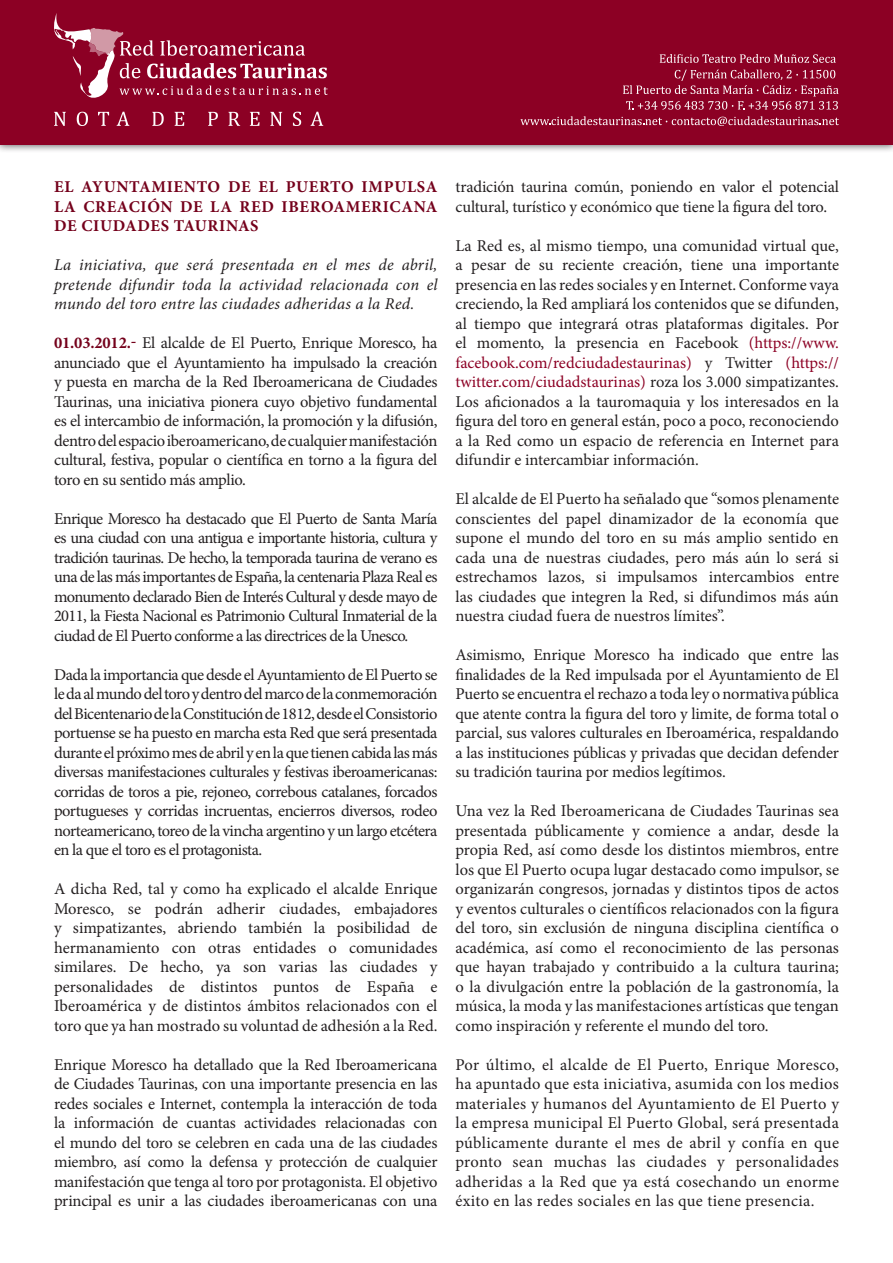
<style>
.page{position:relative;width:893px;height:1263px;background:#fff}
.page>*{position:absolute;margin:0;border:0;box-sizing:border-box;transform-origin:0 0}
.t1{font:16.5px/19.5px "Minion Pro";letter-spacing:-.01em;color:#231f20;text-align:justify}
.t2{font:italic 16.5px/19.5px "Minion Pro";letter-spacing:.015em;color:#231f20;text-align:justify}
.t3{font:700 16.5px/19.5px "Minion Pro";letter-spacing:.04em;color:#74001b;text-align:justify}
.s1{font-weight:700;color:#74001b}
.s2{color:#8c0024}
</style>
<div class="page">
<div style="left:0;top:0;width:893px;height:154px;background:#231f20;opacity:.75"></div>
<div style="left:0;top:0;width:893px;height:144px;background:#8c0024"></div>
<svg style="left:660px;top:54px;width:176px;height:9px"></svg>
<svg style="left:623px;top:70px;width:215px;height:40px"></svg>
<svg style="left:520px;top:116px;width:319px;height:10px"></svg>
<svg style="left:54px;top:112px;width:12px;height:14px"></svg>
<svg style="left:77px;top:112px;width:11px;height:14px"></svg>
<svg style="left:98px;top:112px;width:11px;height:14px"></svg>
<svg style="left:117px;top:112px;width:12px;height:14px"></svg>
<svg style="left:152px;top:112px;width:12px;height:14px"></svg>
<svg style="left:175px;top:112px;width:9px;height:14px"></svg>
<svg style="left:208px;top:112px;width:10px;height:14px"></svg>
<svg style="left:228px;top:112px;width:12px;height:14px"></svg>
<svg style="left:250px;top:112px;width:10px;height:14px"></svg>
<svg style="left:270px;top:112px;width:12px;height:14px"></svg>
<svg style="left:293px;top:112px;width:8px;height:14px"></svg>
<svg style="left:310px;top:112px;width:13px;height:14px"></svg>
<svg style="left:54px;top:13px;width:274px;height:85px"></svg>
<p class="t3" style="left:54px;top:177px;width:385px">EL AYUNTAMIENTO DE EL PUERTO IMPULSA LA CREACIÓN DE LA RED IBEROAMERICANA DE CIUDADES TAURINAS</p>
<p class="t2" style="left:54px;top:255px;width:385px">La iniciativa, que será presentada en el mes de abril, pretende difundir toda la actividad relacionada con el mundo del toro entre las ciudades adheridas a la Red.</p>
<p class="t1" style="left:54px;top:333px;width:385px"><span class="s1">01.03.2012.-</span> El alcalde de El Puerto, Enrique Moresco, ha anunciado que el Ayuntamiento ha impulsado la creación y puesta en marcha de la Red Iberoamericana de Ciudades Taurinas, una iniciativa pionera cuyo objetivo fundamental es el intercambio de información, la promoción y la difusión, dentro del espacio iberoamericano, de cualquier manifestación cultural, festiva, popular o científica en torno a la figura del toro en su sentido más amplio.</p>
<p class="t1" style="left:54px;top:509px;width:385px">Enrique Moresco ha destacado que El Puerto de Santa María es una ciudad con una antigua e importante historia, cultura y tradición taurinas. De hecho, la temporada taurina de verano es una de las más importantes de España, la centenaria Plaza Real es monumento declarado Bien de Interés Cultural y desde mayo de 2011, la Fiesta Nacional es Patrimonio Cultural Inmaterial de la ciudad de El Puerto conforme a las directrices de la Unesco.</p>
<p class="t1" style="left:54px;top:665px;width:385px">Dada la importancia que desde el Ayuntamiento de El Puerto se le da al mundo del toro y dentro del marco de la conmemoración del Bicentenario de la Constitución de 1812, desde el Consistorio portuense se ha puesto en marcha esta Red que será presentada durante el próximo mes de abril y en la que tienen cabida las más diversas manifestaciones culturales y festivas iberoamericanas: corridas de toros a pie, rejoneo, correbous catalanes, forcados portugueses y corridas incruentas, encierros diversos, rodeo norteamericano, toreo de la vincha argentino y un largo etcétera en la que el toro es el protagonista.</p>
<p class="t1" style="left:54px;top:879px;width:385px">A dicha Red, tal y como ha explicado el alcalde Enrique Moresco, se podrán adherir ciudades, embajadores y simpatizantes, abriendo también la posibilidad de hermanamiento con otras entidades o comunidades similares. De hecho, ya son varias las ciudades y personalidades de distintos puntos de España e Iberoamérica y de distintos ámbitos relacionados con el toro que ya han mostrado su voluntad de adhesión a la Red.</p>
<p class="t1" style="left:54px;top:1055px;width:385px">Enrique Moresco ha detallado que la Red Iberoamericana de Ciudades Taurinas, con una importante presencia en las redes sociales e Internet, contempla la interacción de toda la información de cuantas actividades relacionadas con el mundo del toro se celebren en cada una de las ciudades miembro, así como la defensa y protección de cualquier manifestación que tenga al toro por protagonista. El objetivo principal es unir a las ciudades iberoamericanas con una</p>
<p class="t1" style="left:455px;top:177px;width:385px">tradición taurina común, poniendo en valor el potencial cultural, turístico y económico que tiene la figura del toro.</p>
<p class="t1" style="left:455px;top:236px;width:385px">La Red es, al mismo tiempo, una comunidad virtual que, a pesar de su reciente creación, tiene una importante presencia en las redes sociales y en Internet. Conforme vaya creciendo, la Red ampliará los contenidos que se difunden, al tiempo que integrará otras plataformas digitales. Por el momento, la presencia en Facebook <span class="s2">(https://www. facebook.com/redciudadestaurinas)</span> y Twitter <span class="s2">(https:// twitter.com/ciudadstaurinas)</span> roza los 3.000 simpatizantes.<br>Los aficionados a la tauromaquia y los interesados en la figura del toro en general están, poco a poco, reconociendo a la Red como un espacio de referencia en Internet para difundir e intercambiar información.</p>
<p class="t1" style="left:455px;top:489px;width:385px">El alcalde de El Puerto ha señalado que “somos plenamente conscientes del papel dinamizador de la economía que supone el mundo del toro en su más amplio sentido en cada una de nuestras ciudades, pero más aún lo será si estrechamos lazos, si impulsamos intercambios entre las ciudades que integren la Red, si difundimos más aún nuestra ciudad fuera de nuestros límites”.</p>
<p class="t1" style="left:455px;top:645px;width:385px">Asimismo, Enrique Moresco ha indicado que entre las finalidades de la Red impulsada por el Ayuntamiento de El Puerto se encuentra el rechazo a toda ley o normativa pública que atente contra la figura del toro y limite, de forma total o parcial, sus valores culturales en Iberoamérica, respaldando a las instituciones públicas y privadas que decidan defender su tradición taurina por medios legítimos.</p>
<p class="t1" style="left:455px;top:801px;width:385px">Una vez la Red Iberoamericana de Ciudades Taurinas sea presentada públicamente y comience a andar, desde la propia Red, así como desde los distintos miembros, entre los que El Puerto ocupa lugar destacado como impulsor, se organizarán congresos, jornadas y distintos tipos de actos y eventos culturales o científicos relacionados con la figura del toro, sin exclusión de ninguna disciplina científica o académica, así como el reconocimiento de las personas que hayan trabajado y contribuido a la cultura taurina; o la divulgación entre la población de la gastronomía, la música, la moda y las manifestaciones artísticas que tengan como inspiración y referente el mundo del toro.</p>
<p class="t1" style="left:455px;top:1055px;width:385px">Por último, el alcalde de El Puerto, Enrique Moresco, ha apuntado que esta iniciativa, asumida con los medios materiales y humanos del Ayuntamiento de El Puerto y la empresa municipal El Puerto Global, será presentada públicamente durante el mes de abril y confía en que pronto sean muchas las ciudades y personalidades adheridas a la Red que ya está cosechando un enorme éxito en las redes sociales en las que tiene presencia.</p>
</div>
